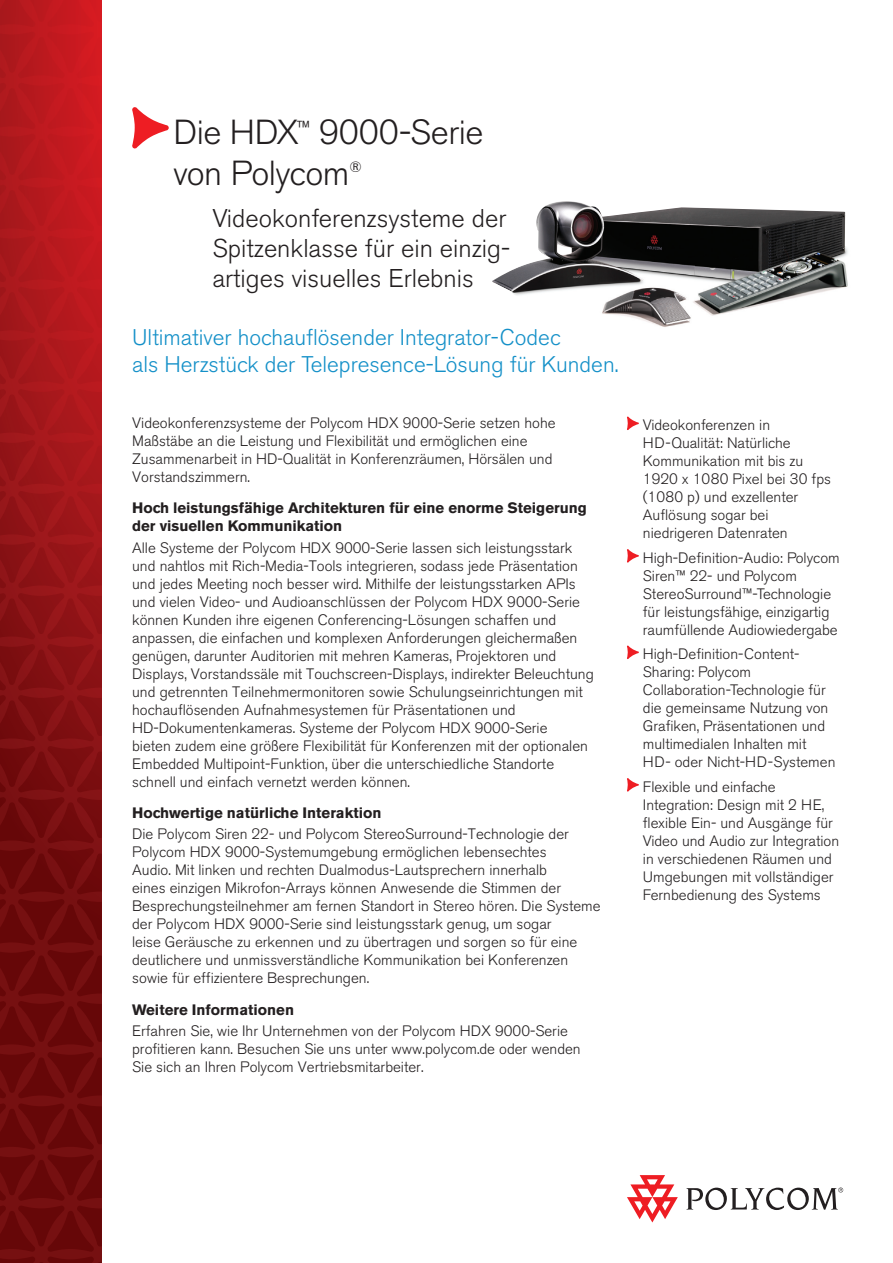
<style>
.page{position:relative;width:893px;height:1263px;background:#fff}
.page>*{position:absolute;margin:0;border:0;box-sizing:border-box;transform-origin:0 0}
.t1{font:300 34.5px/41.4px "Akzidenz Grotesk BE";letter-spacing:-.015em;color:#231f20}
.Title_Subhead{font:300 25.5px/30px "Akzidenz Grotesk BE";color:#231f20}
.Lead-in_Headline__bl{font:300 22.5px/27px "Akzidenz Grotesk BE";color:#1490c8}
.Body_Copy{font:300 15px/18px "Akzidenz Grotesk BE";color:#231f20}
.FRONT_Sidebar_Copy{font:300 15px/18px "Akzidenz Grotesk BE";color:#231f20}
.Sub_Head__body_copy{font:700 15px/18px "Akzidenz Grotesk BE";color:#231f20}
.t2{font:300 14.85px "Akzidenz Grotesk BE";color:#231f20}
</style>
<div class="page">
<img style="left:492px;top:201px;width:356px;height:126px">
<svg style="left:132px;top:107px;width:37px;height:41px"></svg>
<svg style="left:627px;top:417px;width:12px;height:13px"></svg>
<svg style="left:627px;top:549px;width:12px;height:14px"></svg>
<svg style="left:627px;top:645px;width:12px;height:14px"></svg>
<svg style="left:627px;top:778px;width:12px;height:13px"></svg>
<svg style="left:0;top:0;width:102px;height:1263px;background:#901215"></svg>
<svg style="left:627px;top:1175px;width:51px;height:47px"></svg>
<svg style="left:686px;top:1187px;width:157px;height:23px"></svg>
<p class="t1" style="left:173px;top:112px;width:311px">Die HDX<sup>™</sup> 9000-Serie von Polycom</p>
<p class="t2" style="left:349px;top:159px;width:14px">®</p>
<p class="Title_Subhead" style="left:212px;top:204px;width:299px">Videokonferenzsysteme der<br>Spitzenklasse für ein einzig&shy;artiges visuelles Erlebnis</p>
<p class="Lead-in_Headline__bl" style="left:132px;top:324px;width:488px">Ultimativer hochauflösender Integrator-Codec<br>als Herzstück der Telepresence-Lösung für Kunden.</p>
<p class="Body_Copy" style="left:132px;top:414px;width:425px">Videokonferenzsysteme der Polycom HDX 9000-Serie setzen hohe Maßstäbe an die Leistung und Flexibilität und ermöglichen eine Zusammenarbeit in HD-Qualität in Konferenzräumen, Hörsälen und Vorstandszimmern.</p>
<p class="Sub_Head__body_copy" style="left:132px;top:499px;width:456px">Hoch leistungsfähige Architekturen für eine enorme Steigerung der visuellen Kommunikation</p>
<p class="Body_Copy" style="left:132px;top:539px;width:463px">Alle Systeme der Polycom HDX 9000-Serie lassen sich leistungsstark und nahtlos mit Rich-Media-Tools integrieren, sodass jede Präsentation und jedes Meeting noch besser wird. Mithilfe der leistungsstarken APIs und vielen Video- und Audioanschlüssen der Polycom HDX 9000-Serie können Kunden ihre eigenen Conferencing-Lösungen schaffen und anpassen, die einfachen und komplexen Anforderungen gleichermaßen genügen, darunter Auditorien mit mehren Kameras, Projektoren und Displays, Vorstandssäle mit Touchscreen-Displays, indirekter Beleuchtung und getrennten Teilnehmermonitoren sowie Schulungseinrichtungen mit hochauflösenden Aufnahmesystemen für Präsentationen und HD-Dokumentenkameras. Systeme der Polycom HDX 9000-Serie<br>bieten zudem eine größere Flexibilität für Konferenzen mit der optionalen Embedded Multipoint-Funktion, über die unterschiedliche Standorte schnell und einfach vernetzt werden können.</p>
<p class="Sub_Head__body_copy" style="left:132px;top:804px;width:251px">Hochwertige natürliche Interaktion</p>
<p class="Body_Copy" style="left:132px;top:825px;width:470px">Die Polycom Siren 22- und Polycom StereoSurround-Technologie der Polycom HDX 9000-Systemumgebung ermöglichen lebensechtes<br>Audio. Mit linken und rechten Dualmodus-Lautsprechern innerhalb<br>eines einzigen Mikrofon-Arrays können Anwesende die Stimmen der Besprechungsteilnehmer am fernen Standort in Stereo hören. Die Systeme der Polycom HDX 9000-Serie sind leistungsstark genug, um sogar<br>leise Geräusche zu erkennen und zu übertragen und sorgen so für eine deutlichere und unmissverständliche Kommunikation bei Konferenzen sowie für effizientere Besprechungen.</p>
<p class="Sub_Head__body_copy" style="left:132px;top:1001px;width:163px">Weitere Informationen</p>
<p class="Body_Copy" style="left:132px;top:1022px;width:450px">Erfahren Sie, wie Ihr Unternehmen von der Polycom HDX 9000-Serie profitieren kann. Besuchen Sie uns unter www.polycom.de oder wenden<br>Sie sich an Ihren Polycom Vertriebsmitarbeiter.</p>
<p class="FRONT_Sidebar_Copy" style="left:643px;top:416px;width:190px">Videokonferenzen in<br>HD-Qualität: Natürliche<br>Kommunikation mit bis zu<br>1920 x 1080 Pixel bei 30 fps (1080 p) und exzellenter<br>Auflösung sogar bei niedrigeren Datenraten</p>
<p class="FRONT_Sidebar_Copy" style="left:643px;top:549px;width:198px">High-Definition-Audio: Polycom<br>Siren™ 22- und Polycom<br>StereoSurround™-Technologie für leistungsfähige, einzigartig raumfüllende Audiowiedergabe</p>
<p class="FRONT_Sidebar_Copy" style="left:643px;top:645px;width:194px">High-Definition-Content-<br>Sharing: Polycom<br>Collaboration-Technologie für die gemeinsame Nutzung von<br>Grafiken, Präsentationen und multimedialen Inhalten mit<br>HD- oder Nicht-HD-Systemen</p>
<p class="FRONT_Sidebar_Copy" style="left:643px;top:778px;width:198px">Flexible und einfache<br>Integration: Design mit 2 HE, flexible Ein- und Ausgänge für<br>Video und Audio zur Integration in verschiedenen Räumen und<br>Umgebungen mit vollständiger<br>Fernbedienung des Systems</p>
</div>
